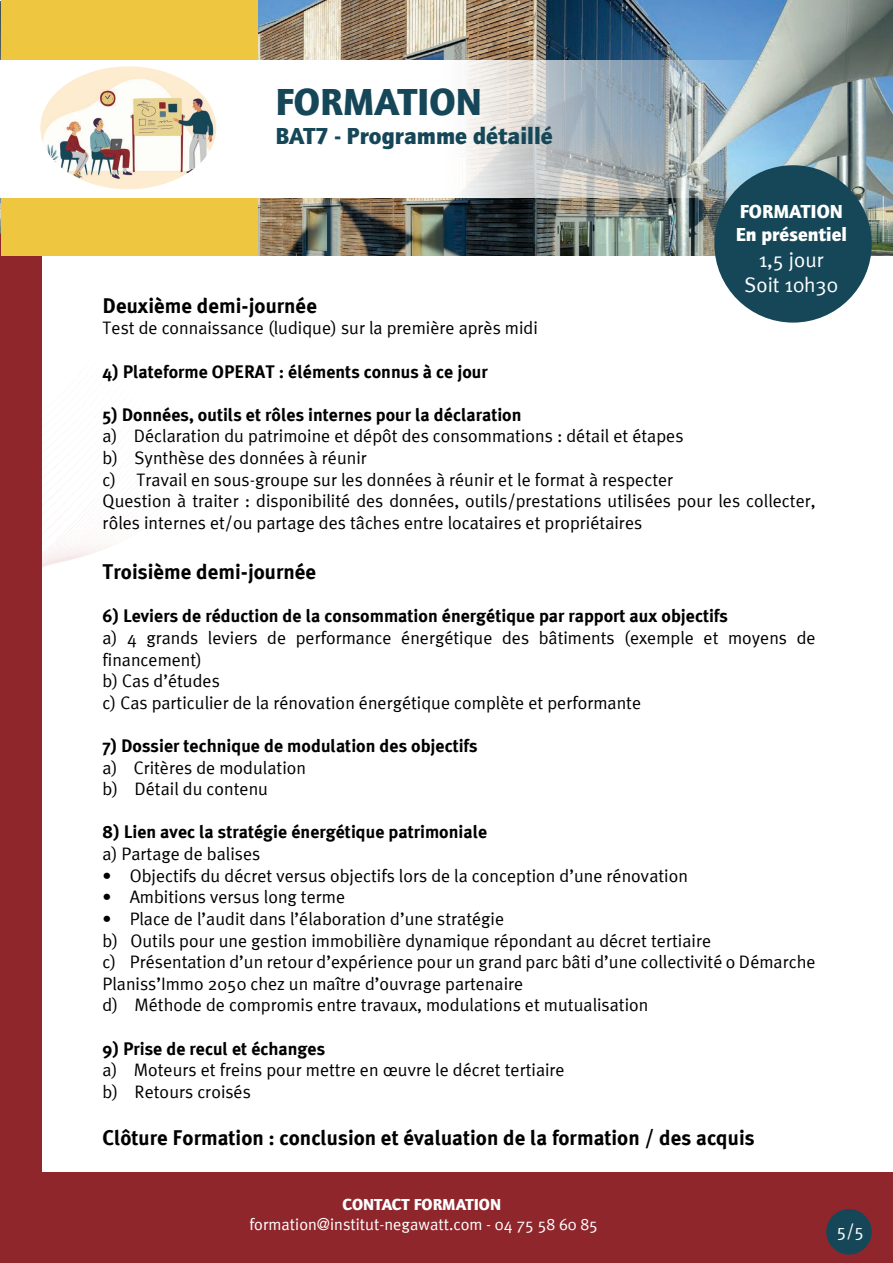
<style>
.page{position:relative;width:893px;height:1263px;background:#fff}
.page>*{position:absolute;margin:0;border:0;box-sizing:border-box;transform-origin:0 0}
.t1{font:900 39px "Quay Itc T";color:#154758}
.t2{font:900 24px "Quay Itc T";color:#154758}
.t3{font:700 21px "Meta Plus";color:#000001}
.t4{font:21px/25.2px "Meta Plus Normal";color:#fff;text-align:center}
.t5{font:900 19.5px/23.4px "Quay Itc T";color:#fff}
.t6{font:18px/21.6px "Meta Plus Normal";color:#000001}
.t7{font:700 18px "Meta Plus";color:#000001}
.t8{font:18px "Meta Plus Normal";color:#fff}
.t9{font:16.5px "Meta Plus Normal";color:#fff}
.t10{font:900 16.5px "Quay Itc T";color:#fff}
</style>
<div class="page">
<img style="left:0;top:1px;width:1px;height:234px">
<div style="left:39px;top:1172px;width:854px;height:91px;background:#8f262c"></div>
<img style="left:257px;top:0;width:636px;height:256px">
<div style="left:0;top:235px;width:42px;height:1028px;background:#8f262c"></div>
<div style="left:1px;top:0;width:256px;height:256px;background:#efc63f"></div>
<svg style="left:1px;top:60px;width:838px;height:138px"></svg>
<div style="left:826px;top:1209px;width:46px;height:45px;background:#154758;border-radius:50%"></div>
<div style="left:714px;top:165px;width:158px;height:158px;background:#154758;border-radius:50%"></div>
<img style="left:40px;top:66px;width:176px;height:123px">
<h1 class="t1" style="left:275px;top:79px;width:208px">FORMATION</h1>
<h2 class="t2" style="left:275px;top:122px;width:279px">BAT7 - Programme détaillé</h2>
<p class="t5" style="left:736px;top:200px;width:113px">FORMATION<br>En présentiel</p>
<p class="t4" style="left:745px;top:246px;width:95px">1,5 jour<br>Soit 10h30</p>
<p class="t3" style="left:103px;top:293px;width:216px">Deuxième demi-journée</p>
<p class="t6" style="left:103px;top:317px;width:437px">Test de connaissance (ludique) sur la première après midi</p>
<p class="t7" style="left:103px;top:361px;width:387px">4) Plateforme OPERAT : éléments connus à ce jour</p>
<p class="t7" style="left:103px;top:404px;width:420px">5) Données, outils et rôles internes pour la déclaration</p>
<p class="t6" style="left:103px;top:425px;width:714px">a) Déclaration du patrimoine et dépôt des consommations : détail et étapes<br>b) Synthèse des données à réunir<br>c) Travail en sous-groupe sur les données à réunir et le format à respecter<br>Question à traiter : disponibilité des données, outils/prestations utilisées pour les collecter, rôles internes et/ou partage des tâches entre locataires et propriétaires</p>
<p class="t3" style="left:103px;top:560px;width:215px">Troisième demi-journée</p>
<p class="t7" style="left:103px;top:606px;width:627px">6) Leviers de réduction de la consommation énergétique par rapport aux objectifs</p>
<p class="t6" style="left:103px;top:627px;width:714px">a) 4 grands leviers de performance énergétique des bâtiments (exemple et moyens de financement)<br>b) Cas d’études<br>c) Cas particulier de la rénovation énergétique complète et performante</p>
<p class="t7" style="left:103px;top:735px;width:377px">7) Dossier technique de modulation des objectifs</p>
<p class="t6" style="left:103px;top:756px;width:205px">a) Critères de modulation b) Détail du contenu</p>
<p class="t7" style="left:103px;top:822px;width:386px">8) Lien avec la stratégie énergétique patrimoniale</p>
<p class="t6" style="left:103px;top:843px;width:159px">a) Partage de balises</p>
<p class="t6" style="left:103px;top:864px;width:587px">• Objectifs du décret versus objectifs lors de la conception d’une rénovation</p>
<p class="t6" style="left:103px;top:886px;width:244px">• Ambitions versus long terme</p>
<p class="t6" style="left:103px;top:908px;width:714px">• Place de l’audit dans l’élaboration d’une stratégie<br>b) Outils pour une gestion immobilière dynamique répondant au décret tertiaire<br>c) Présentation d’un retour d’expérience pour un grand parc bâti d’une collectivité o Démarche Planiss’Immo 2050 chez un maître d’ouvrage partenaire<br>d) Méthode de compromis entre travaux, modulations et mutualisation</p>
<p class="t7" style="left:103px;top:1038px;width:224px">9) Prise de recul et échanges</p>
<p class="t6" style="left:103px;top:1059px;width:464px">a) Moteurs et freins pour mettre en œuvre le décret tertiaire b) Retours croisés</p>
<p class="t3" style="left:103px;top:1125px;width:653px">Clôture Formation : conclusion et évaluation de la formation / des acquis</p>
<p class="t10" style="left:343px;top:1194px;width:160px">CONTACT FORMATION</p>
<p class="t9" style="left:249px;top:1214px;width:350px">formation@institut-negawatt.com - 04 75 58 60 85</p>
<p class="t8" style="left:837px;top:1220px;width:29px">5/5</p>
</div>
